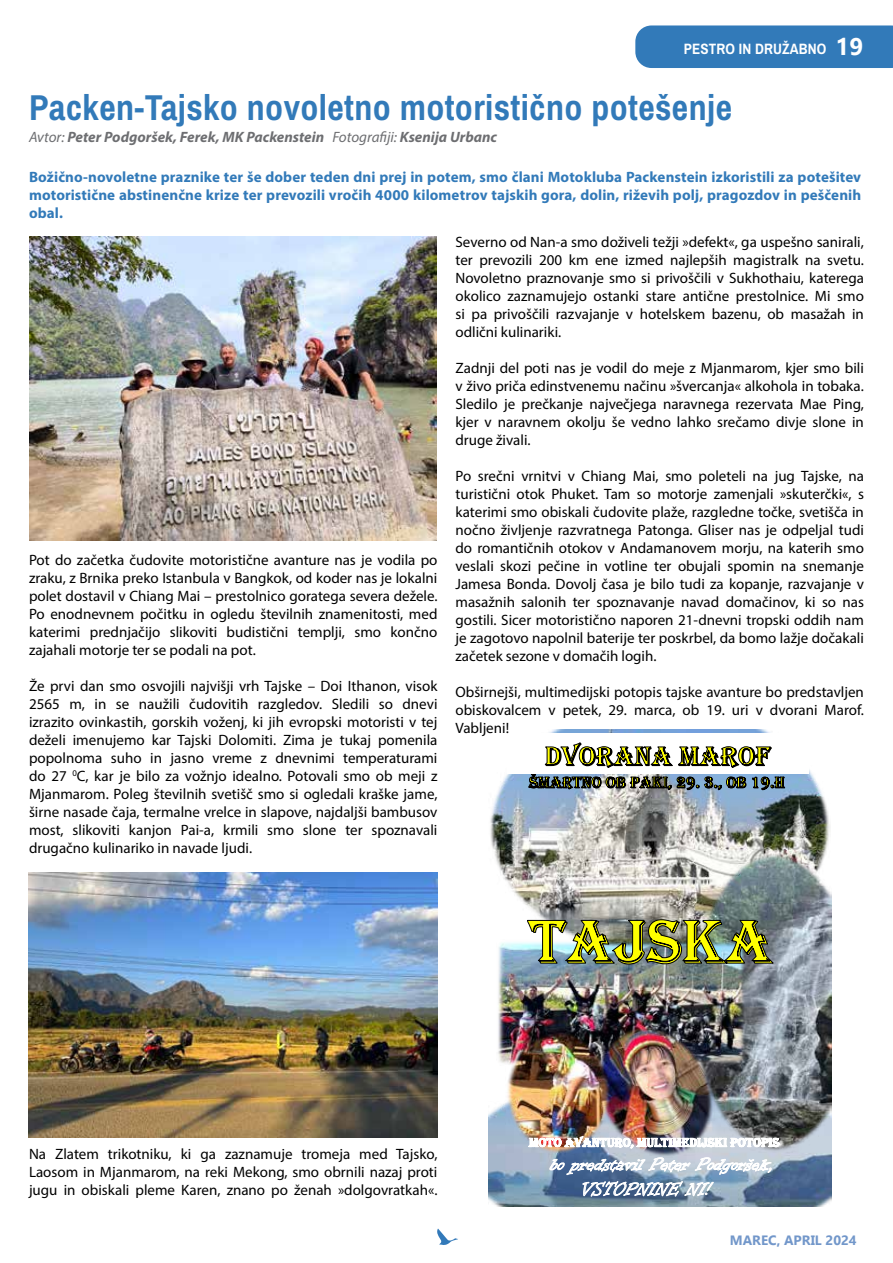
<style>
.page{position:relative;width:893px;height:1263px;background:#fff}
.page>*{position:absolute;margin:0;border:0;box-sizing:border-box;transform-origin:0 0}
.t1{font:700 36px "Archivo Narrow";letter-spacing:.01em;color:#327ab9}
.t2{font:700 24px "Gadugi";color:#fff}
.t3{font:20.7px/25px "Informal Roman";color:#fff}
.t4{font:15px/18px "Myriad Pro";color:#000;text-align:justify}
.t5{font:700 15px/18px "Myriad Pro";letter-spacing:.005em;color:#327ab9;text-align:justify}
.t6{font:italic 700 15px "Myriad Pro";color:#6d6e71}
.t7{font:700 15px "Archivo Narrow";letter-spacing:.01em;color:#fff}
.t8{font:700 13.5px "Gadugi";color:#7297ca}
.t9{font:12.6px "Algerian";color:#fff}
.s1{font-weight:400}
</style>
<div class="page">
<div style="left:635px;top:25px;width:258px;height:43px;background:#327ab9"></div>
<svg style="left:437px;top:1228px;width:21px;height:17px"></svg>
<img style="left:488px;top:1103px;width:343px;height:103px">
<img style="left:490px;top:729px;width:340px;height:190px">
<img style="left:690px;top:851px;width:141px;height:301px">
<img style="left:498px;top:942px;width:249px;height:123px">
<img style="left:595px;top:1026px;width:120px;height:131px">
<img style="left:506px;top:1029px;width:105px;height:125px">
<img style="left:527px;top:919px;width:247px;height:47px">
<div style="left:507px;top:733px;width:302px;height:40px;background:#fff"></div>
<svg style="left:528px;top:742px;width:260px;height:53px"></svg>
<img style="left:30px;top:236px;width:406px;height:305px">
<img style="left:28px;top:872px;width:409px;height:265px">
<p class="t7" style="left:684px;top:39px;width:144px">PESTRO IN DRUŽABNO</p>
<h2 class="t2" style="left:835px;top:33px;width:29px">19</h2>
<h1 class="t1" style="left:29px;top:85px;width:705px">Packen-Tajsko novoletno motoristično potešenje</h1>
<p class="t6" style="left:29px;top:128px;width:470px"><span class="s1">Avtor:</span> Peter Podgoršek, Ferek, MK Packenstein <span class="s1">Fotografiji:</span> Ksenija Urbanc</p>
<p class="t5" style="left:29px;top:167px;width:834px">Božično-novoletne praznike ter še dober teden dni prej in potem, smo člani Motokluba Packenstein izkoristili za potešitev motoristične abstinenčne krize ter prevozili vročih 4000 kilometrov tajskih gora, dolin, riževih polj, pragozdov in peščenih obal.</p>
<p class="t4" style="left:29px;top:551px;width:410px">Pot do začetka čudovite motoristične avanture nas je vodila po zraku, z Brnika preko Istanbula v Bangkok, od koder nas je lokalni polet dostavil v Chiang Mai – prestolnico goratega severa dežele.<br>Po enodnevnem počitku in ogledu številnih znamenitosti, med katerimi prednjačijo slikoviti budistični templji, smo končno zajahali motorje ter se podali na pot.</p>
<p class="t4" style="left:29px;top:677px;width:410px">Že prvi dan smo osvojili najvišji vrh Tajske – Doi Ithanon, visok 2565 m, in se naužili čudovitih razgledov. Sledili so dnevi izrazito ovinkastih, gorskih voženj, ki jih evropski motoristi v tej deželi imenujemo kar Tajski Dolomiti. Zima je tukaj pomenila popolnoma suho in jasno vreme z dnevnimi temperaturami do 27 <sup>0</sup>C, kar je bilo za vožnjo idealno. Potovali smo ob meji z Mjanmarom. Poleg številnih svetišč smo si ogledali kraške jame, širne nasade čaja, termalne vrelce in slapove, najdaljši bambusov most, slikoviti kanjon Pai-a, krmili smo slone ter spoznavali drugačno kulinariko in navade ljudi.</p>
<p class="t4" style="left:455px;top:233px;width:410px">Severno od Nan-a smo doživeli težji »defekt«, ga uspešno sanirali, ter prevozili 200 km ene izmed najlepših magistralk na svetu.<br>Novoletno praznovanje smo si privoščili v Sukhothaiu, katerega okolico zaznamujejo ostanki stare antične prestolnice. Mi smo si pa privoščili razvajanje v hotelskem bazenu, ob masažah in odlični kulinariki.</p>
<p class="t4" style="left:455px;top:359px;width:410px">Zadnji del poti nas je vodil do meje z Mjanmarom, kjer smo bili v živo priča edinstvenemu načinu »švercanja« alkohola in tobaka.<br>Sledilo je prečkanje največjega naravnega rezervata Mae Ping, kjer v naravnem okolju še vedno lahko srečamo divje slone in druge živali.</p>
<p class="t4" style="left:455px;top:467px;width:410px">Po srečni vrnitvi v Chiang Mai, smo poleteli na jug Tajske, na turistični otok Phuket. Tam so motorje zamenjali »skuterčki«, s katerimi smo obiskali čudovite plaže, razgledne točke, svetišča in nočno življenje razvratnega Patonga. Gliser nas je odpeljal tudi do romantičnih otokov v Andamanovem morju, na katerih smo veslali skozi pečine in votline ter obujali spomin na snemanje Jamesa Bonda. Dovolj časa je bilo tudi za kopanje, razvajanje v masažnih salonih ter spoznavanje navad domačinov, ki so nas gostili. Sicer motoristično naporen 21-dnevni tropski oddih nam je zagotovo napolnil baterije ter poskrbel, da bomo lažje dočakali začetek sezone v domačih logih.</p>
<p class="t4" style="left:455px;top:683px;width:410px">Obširnejši, multimedijski potopis tajske avanture bo predstavljen obiskovalcem v petek, 29. marca, ob 19. uri v dvorani Marof.<br>Vabljeni!</p>
<p class="t4" style="left:29px;top:1145px;width:410px">Na Zlatem trikotniku, ki ga zaznamuje tromeja med Tajsko, Laosom in Mjanmarom, na reki Mekong, smo obrnili nazaj proti jugu in obiskali pleme Karen, znano po ženah »dolgovratkah«.</p>
<p class="t9" style="left:529px;top:1135px;width:252px">MOTO AVANTURO, MULTIMEDIJSKI POTOPIS</p>
<h3 class="t3" style="left:579px;top:1152px;width:197px;text-indent:-29px">bo predstavil Peter Podgoršek,<br>VSTOPNINE NI!</h3>
<p class="t8" style="left:730px;top:1232px;width:128px">MAREC, APRIL 2024</p>
</div>
